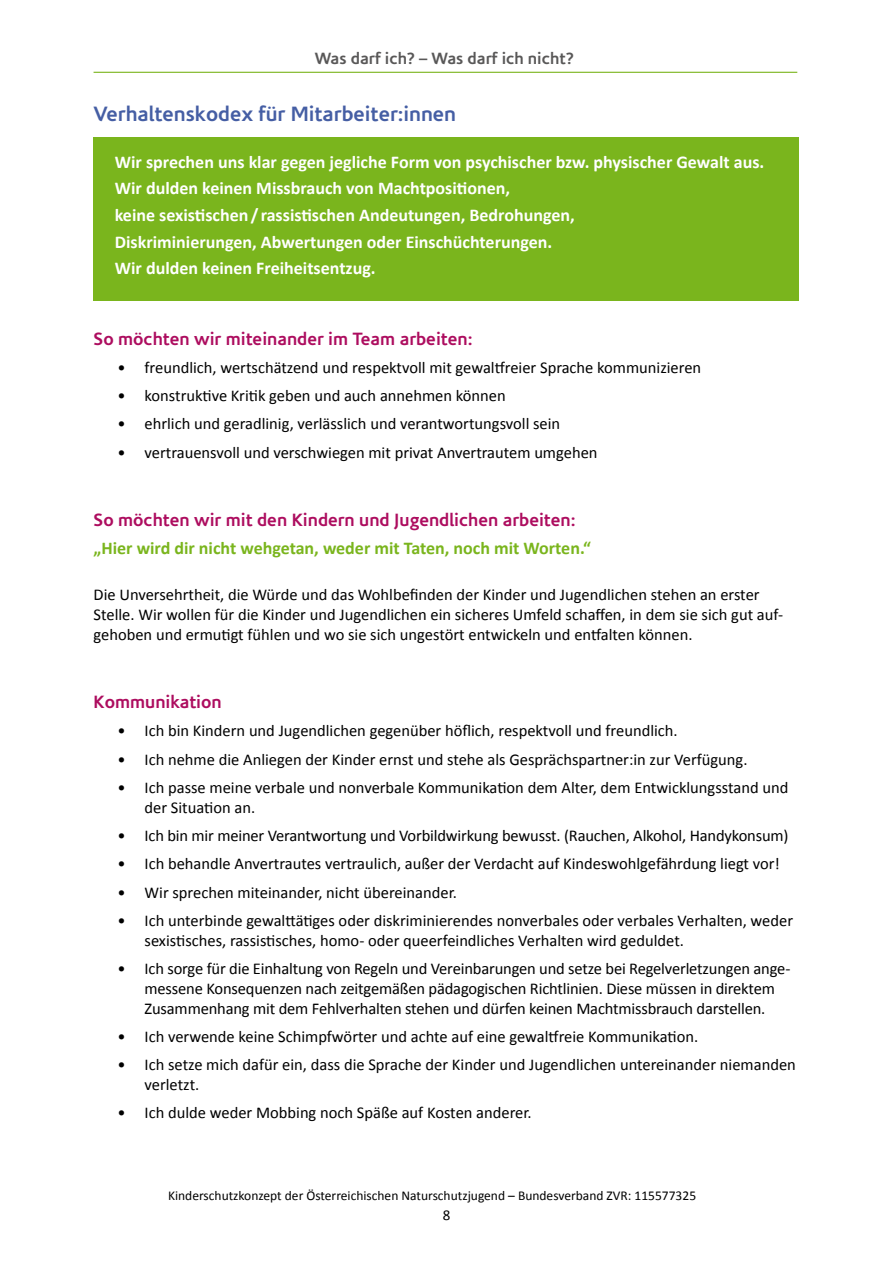
<style>
.page{position:relative;width:893px;height:1263px;background:#fff}
.page>*{position:absolute;margin:0;border:0;box-sizing:border-box;transform-origin:0 0}
.Heading_2{font:700 21px "Corisande";color:#455ea4}
.t1{font:700 18px "Calibri";color:#fff}
.Heading_3{font:700 18px "Corisande";color:#ad0d5f}
.t2{font:700 18px "Calibri";color:#7ab51d}
.t3{font:16.5px/19.8px "Calibri";color:#000}
.t4{font:700 16.5px "Corisande";color:#595858}
.t5{font:15px "Calibri";color:#000}
.t6{font:13.5px "Calibri";color:#000}
</style>
<div class="page">
<div style="left:94px;top:137px;width:705px;height:164px;background:#7ab51d"></div>
<hr style="left:94px;top:72px;width:703px;height:1px;background:#7ab51d">
<p class="t4" style="left:315px;top:49px;width:261px">Was darf ich? – Was darf ich nicht?</p>
<p class="Heading_2" style="left:94px;top:102px;width:364px">Verhaltenskodex für Mitarbeiter:innen</p>
<p class="t1" style="left:115px;top:150px;width:651px">Wir sprechen uns klar gegen jegliche Form von psychischer bzw. physischer Gewalt aus.</p>
<p class="t1" style="left:115px;top:177px;width:397px">Wir dulden keinen Missbrauch von Machtpositionen,</p>
<p class="t1" style="left:115px;top:203px;width:461px">keine sexistischen / rassistischen Andeutungen, Bedrohungen,</p>
<p class="t1" style="left:115px;top:230px;width:439px">Diskriminierungen, Abwertungen oder Einschüchterungen.</p>
<p class="t1" style="left:115px;top:256px;width:262px">Wir dulden keinen Freiheitsentzug.</p>
<p class="Heading_3" style="left:94px;top:328px;width:380px">So möchten wir miteinander im Team arbeiten:</p>
<p class="t3" style="left:118px;top:357px;width:585px">• freundlich, wertschätzend und respektvoll mit gewaltfreier Sprache kommunizieren</p>
<p class="t3" style="left:118px;top:386px;width:390px">• konstruktive Kritik geben und auch annehmen können</p>
<p class="t3" style="left:118px;top:414px;width:444px">• ehrlich und geradlinig, verlässlich und verantwortungsvoll sein</p>
<p class="t3" style="left:118px;top:442px;width:481px">• vertrauensvoll und verschwiegen mit privat Anvertrautem umgehen</p>
<p class="Heading_3" style="left:94px;top:509px;width:484px">So möchten wir mit den Kindern und Jugendlichen arbeiten:</p>
<p class="t2" style="left:94px;top:537px;width:499px">„Hier wird dir nicht wehgetan, weder mit Taten, noch mit Worten.“</p>
<p class="t3" style="left:94px;top:585px;width:691px">Die Unversehrtheit, die Würde und das Wohlbefinden der Kinder und Jugendlichen stehen an erster<br>Stelle. Wir wollen für die Kinder und Jugendlichen ein sicheres Umfeld schaffen, in dem sie sich gut auf&shy;gehoben und ermutigt fühlen und wo sie sich ungestört entwickeln und entfalten können.</p>
<p class="Heading_3" style="left:94px;top:691px;width:130px">Kommunikation</p>
<p class="t3" style="left:118px;top:721px;width:562px">• Ich bin Kindern und Jugendlichen gegenüber höflich, respektvoll und freundlich.</p>
<p class="t3" style="left:118px;top:749px;width:631px">• Ich nehme die Anliegen der Kinder ernst und stehe als Gesprächspartner:in zur Verfügung.</p>
<p class="t3" style="left:145px;top:778px;width:645px;text-indent:-27px">• Ich passe meine verbale und nonverbale Kommunikation dem Alter, dem Entwicklungsstand und der Situation an.</p>
<p class="t3" style="left:118px;top:826px;width:672px">• Ich bin mir meiner Verantwortung und Vorbildwirkung bewusst. (Rauchen, Alkohol, Handykonsum)</p>
<p class="t3" style="left:118px;top:854px;width:664px">• Ich behandle Anvertrautes vertraulich, außer der Verdacht auf Kindeswohlgefährdung liegt vor!</p>
<p class="t3" style="left:118px;top:882px;width:341px">• Wir sprechen miteinander, nicht übereinander.</p>
<p class="t3" style="left:145px;top:911px;width:650px;text-indent:-27px">• Ich unterbinde gewalttätiges oder diskriminierendes nonverbales oder verbales Verhalten, weder sexistisches, rassistisches, homo- oder queerfeindliches Verhalten wird geduldet.</p>
<p class="t3" style="left:145px;top:959px;width:647px;text-indent:-27px">• Ich sorge für die Einhaltung von Regeln und Vereinbarungen und setze bei Regelverletzungen ange&shy;messene Konsequenzen nach zeitgemäßen pädagogischen Richtlinien. Diese müssen in direktem<br>Zusammenhang mit dem Fehlverhalten stehen und dürfen keinen Machtmissbrauch darstellen.</p>
<p class="t3" style="left:118px;top:1027px;width:582px">• Ich verwende keine Schimpfwörter und achte auf eine gewaltfreie Kommunikation.</p>
<p class="t3" style="left:145px;top:1055px;width:653px;text-indent:-27px">• Ich setze mich dafür ein, dass die Sprache der Kinder und Jugendlichen untereinander niemanden verletzt.</p>
<p class="t3" style="left:118px;top:1103px;width:416px">• Ich dulde weder Mobbing noch Späße auf Kosten anderer.</p>
<p class="t6" style="left:168px;top:1187px;width:530px">Kinderschutzkonzept der Österreichischen Naturschutzjugend – Bundesverband ZVR: 115577325</p>
<p class="t5" style="left:443px;top:1206px;width:9px">8</p>
</div>
